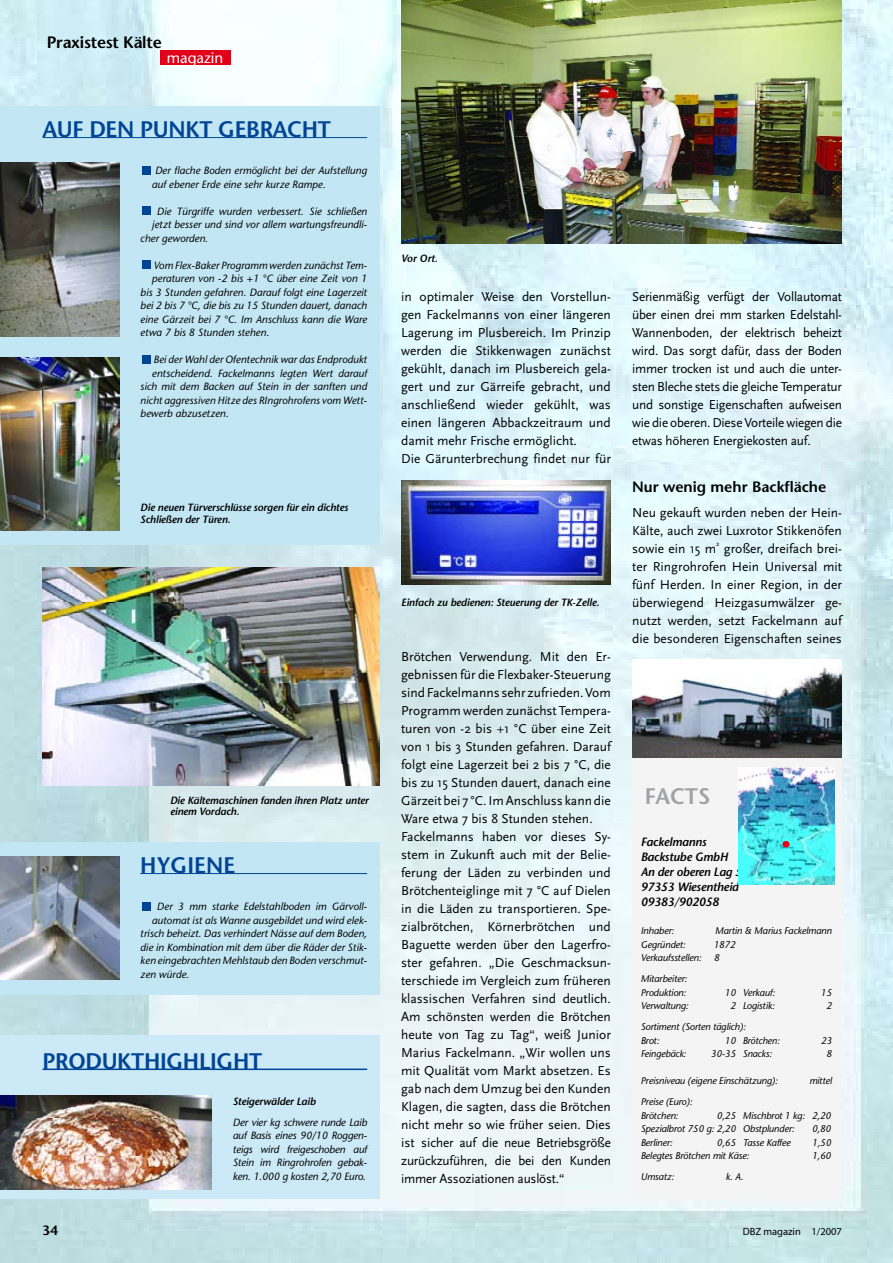
<style>
.page{position:relative;width:893px;height:1263px;background:#fff}
.page>*{position:absolute;margin:0;border:0;box-sizing:border-box;transform-origin:0 0}
.t1{font:600 22.5px "Stone Sans";letter-spacing:-.015em;color:#004494}
.t2{font:600 22.5px "Stone Sans";color:#a1a2a4}
.t3{font:600 16.5px "Stone Sans";letter-spacing:-.015em;color:#000}
.t4{font:600 15px "Stone Sans";color:#000}
.t5{font:15px "Stone Sans";color:#fff}
.t6{font:13.5px/18px "Scala Sans";color:#000;text-align:justify}
.t7{font:600 13.5px "Stone Sans";color:#000}
.t8{font:italic 600 12px/15px "Stone Sans";letter-spacing:-.015em;color:#000}
.t9{font:italic 10.5px/13.5px "Stone Sans";color:#000;text-align:justify}
.t10{font:italic 600 10.5px/11.2px "Stone Sans";letter-spacing:-.015em;color:#000}
.t11{font:10.5px "Myriad Pro";color:#000}
.t12{font:italic 9.75px/13.5px "Stone Sans";letter-spacing:-.015em;color:#000}
.t13{font:6.75px "Scala Sans";color:#000}
</style>
<div class="page">
<img style="left:0;top:0;width:893px;height:1263px">
<div style="left:160px;top:50px;width:70px;height:15px;background:#e2001a"></div>
<img style="left:632px;top:659px;width:210px;height:100px">
<div style="left:632px;top:759px;width:210px;height:440px;background:#f4f4f5"></div>
<div style="left:0;top:842px;width:380px;height:153px;background:#c2e6f4"></div>
<div style="left:142px;top:902px;width:8px;height:8px;background:#004494"></div>
<hr style="left:140px;top:873px;width:227px;height:1px;background:#004494">
<img style="left:0;top:856px;width:119px;height:123px">
<img style="left:739px;top:768px;width:95px;height:116px">
<div style="left:782px;top:841px;width:7px;height:6px;background:#e2001a;border-radius:50%"></div>
<div style="left:0;top:1035px;width:380px;height:164px;background:#cbe9f6"></div>
<img style="left:0;top:1096px;width:211px;height:93px">
<hr style="left:43px;top:1068px;width:324px;height:2px;background:#004494">
<img style="left:43px;top:568px;width:337px;height:218px">
<img style="left:401px;top:0;width:441px;height:243px">
<img style="left:401px;top:480px;width:210px;height:105px">
<div style="left:0;top:106px;width:380px;height:438px;background:#c2e6f4"></div>
<div style="left:142px;top:166px;width:8px;height:8px;background:#004494"></div>
<div style="left:142px;top:206px;width:8px;height:9px;background:#004494"></div>
<div style="left:142px;top:260px;width:8px;height:9px;background:#004494"></div>
<div style="left:142px;top:355px;width:8px;height:8px;background:#004494"></div>
<hr style="left:43px;top:137px;width:324px;height:1px;background:#004494">
<img style="left:0;top:163px;width:119px;height:173px">
<img style="left:0;top:357px;width:119px;height:174px">
<p class="t3" style="left:47px;top:32px;width:116px">Praxistest Kälte</p>
<p class="t5" style="left:167px;top:49px;width:58px">magazin</p>
<h1 class="t1" style="left:43px;top:115px;width:290px">Auf den Punkt gebracht</h1>
<p class="t9" style="left:152px;top:164px;width:217px;text-indent:3px">Der flache Boden ermöglicht bei der Aufstellung auf ebener Erde eine sehr kurze Rampe.</p>
<p class="t9" style="left:157px;top:204px;width:212px">Die Türgriffe wurden verbessert. Sie schließen</p>
<p class="t9" style="left:152px;top:218px;width:217px">jetzt besser und sind vor allem wartungsfreundli-</p>
<p class="t9" style="left:140px;top:231px;width:69px">cher geworden.</p>
<p class="t9" style="left:153px;top:258px;width:215px">Vom Flex-Baker Programm werden zunächst Tem-</p>
<p class="t9" style="left:152px;top:272px;width:217px">peraturen von -2 bis +1 °C über eine Zeit von 1</p>
<p class="t9" style="left:140px;top:285px;width:228px">bis 3 Stunden gefahren. Darauf folgt eine Lagerzeit</p>
<p class="t9" style="left:140px;top:299px;width:228px">bei 2 bis 7 °C, die bis zu 15 Stunden dauert, danach</p>
<p class="t9" style="left:140px;top:312px;width:228px">eine Gärzeit bei 7 °C. Im Anschluss kann die Ware</p>
<p class="t9" style="left:140px;top:326px;width:130px">etwa 7 bis 8 Stunden stehen.</p>
<p class="t9" style="left:154px;top:353px;width:215px">Bei der Wahl der Ofentechnik war das Endprodukt</p>
<p class="t9" style="left:152px;top:366px;width:217px">entscheidend. Fackelmanns legten Wert darauf</p>
<p class="t9" style="left:140px;top:380px;width:228px">sich mit dem Backen auf Stein in der sanften und</p>
<p class="t9" style="left:140px;top:393px;width:228px">nicht aggressiven Hitze des RIngrohrofens vom Wett-</p>
<p class="t9" style="left:140px;top:407px;width:90px">bewerb abzusetzen.</p>
<p class="t10" style="left:140px;top:502px;width:209px">Die neuen Türverschlüsse sorgen für ein dichtes<br>Schließen der Türen.</p>
<p class="t10" style="left:170px;top:795px;width:200px">Die Kältemaschinen fanden ihren Platz unter einem Vordach.</p>
<h1 class="t1" style="left:140px;top:851px;width:97px">Hygiene</h1>
<p class="t9" style="left:157px;top:900px;width:211px">Der 3 mm starke Edelstahlboden im Gärvoll-</p>
<p class="t9" style="left:152px;top:913px;width:217px">automat ist als Wanne ausgebildet und wird elek-</p>
<p class="t9" style="left:140px;top:927px;width:228px">trisch beheizt. Das verhindert Nässe auf dem Boden,</p>
<p class="t9" style="left:140px;top:940px;width:228px">die in Kombination mit dem über die Räder der Stik-</p>
<p class="t9" style="left:140px;top:954px;width:228px">ken eingebrachten Mehlstaub den Boden verschmut-</p>
<p class="t9" style="left:140px;top:967px;width:50px">zen würde.</p>
<h1 class="t1" style="left:43px;top:1047px;width:221px">Produkth igh light</h1>
<p class="t10" style="left:233px;top:1095px;width:84px">Steigerwälder Laib</p>
<p class="t9" style="left:233px;top:1115px;width:136px">Der vier kg schwere runde Laib auf Basis eines 90/10 Roggen&shy;teigs wird freigeschoben auf Stein im Ringrohrofen gebac&shy;ken. 1.000 g kosten 2,70 Euro.</p>
<p class="t10" style="left:401px;top:252px;width:38px">Vor Ort.</p>
<p class="t6" style="left:401px;top:288px;width:211px;text-align:left">in optimaler Weise den Vorstellun&shy;gen Fackelmanns von einer längeren Lagerung im Plusbereich. Im Prinzip werden die Stikkenwagen zunächst gekühlt, danach im Plusbereich gela&shy;gert und zur Gärreife gebracht, und anschließend wieder gekühlt, was einen längeren Abbackzeitraum und damit mehr Frische ermöglicht.<br>Die Gärunterbrechung findet nur für</p>
<p class="t10" style="left:401px;top:597px;width:200px">Einfach zu bedienen: Steuerung der TK-Zelle.</p>
<p class="t6" style="left:401px;top:648px;width:211px;text-align:left">Brötchen Verwendung. Mit den Er&shy;gebnissen für die Flexbaker-Steuerung sind Fackelmanns sehr zufrieden. Vom Programm werden zunächst Tempera&shy;turen von -2 bis +1 °C über eine Zeit von 1 bis 3 Stunden gefahren. Darauf folgt eine Lagerzeit bei 2 bis 7 °C, die bis zu 15 Stunden dauert, danach eine Gärzeit bei 7 °C. Im Anschluss kann die Ware etwa 7 bis 8 Stunden stehen.<br>Fackelmanns haben vor dieses Sy&shy;stem in Zukunft auch mit der Belie&shy;ferung der Läden zu verbinden und Brötchen-teiglinge mit 7 °C auf Dielen in die Läden zu transportieren. Spe&shy;zialbrötchen, Körnerbrötchen und Baguette werden über den Lagerfro&shy;ster gefahren. „Die Geschmacksun&shy;terschiede im Vergleich zum früheren klassischen Verfahren sind deutlich.<br>Am schönsten werden die Brötchen heute von Tag zu Tag“, weiß Junior Marius Fackelmann. „Wir wollen uns mit Qualität vom Markt absetzen. Es gab nach dem Umzug bei den Kunden Klagen, die sagten, dass die Brötchen nicht mehr so wie früher seien. Dies ist sicher auf die neue Betriebsgröße zurückzuführen, die bei den Kunden immer Assoziationen auslöst.“</p>
<p class="t6" style="left:632px;top:288px;width:211px">Serienmäßig verfügt der Vollautomat über einen drei mm starken Edelstahl-Wannenboden, der elektrisch beheizt wird. Das sorgt dafür, dass der Boden immer trocken ist und auch die unter&shy;sten Bleche stets die gleiche Temperatur und sonstige Eigenschaften aufweisen wie die oberen. Diese Vorteile wiegen die etwas höheren Energiekosten auf.</p>
<p class="t4" style="left:632px;top:477px;width:196px">N ur wenig mehr Backfläche</p>
<p class="t6" style="left:632px;top:504px;width:211px">Neu gekauft wurden neben der Hein-Kälte, auch zwei Luxrotor Stikkenöfen sowie ein 15 m</p>
<p class="t6" style="left:632px;top:540px;width:211px;text-indent:92px">großer, dreifach brei&shy;ter Ringrohrofen Hein Universal mit fünf Herden. In einer Region, in der überwiegend Heizgasumwälzer ge&shy;nutzt werden, setzt Fackelmann auf die besonderen Eigenschaften seines</p>
<p class="t13" style="left:716px;top:540px;width:5px">2</p>
<h1 class="t2" style="left:645px;top:782px;width:67px">Facts</h1>
<p class="t8" style="left:641px;top:834px;width:103px">Fackelmanns<br>Backstube GmbH<br>An der oberen Lag 5<br>97353 Wiesentheid<br>09383/902058</p>
<p class="t12" style="left:641px;top:924px;width:35px">Inhaber:</p>
<p class="t12" style="left:715px;top:924px;width:118px">Martin &amp; Marius Fackelmann</p>
<p class="t12" style="left:641px;top:937px;width:46px">Gegründet:</p>
<p class="t12" style="left:714px;top:937px;width:23px">1872</p>
<p class="t12" style="left:641px;top:951px;width:62px">Verkaufsstellen:</p>
<p class="t12" style="left:714px;top:951px;width:7px">8</p>
<p class="t12" style="left:641px;top:972px;width:48px">Mitarbeiter:<br>Produktion:</p>
<p class="t12" style="left:725px;top:985px;width:52px">10 Verkauf:</p>
<p class="t12" style="left:821px;top:985px;width:13px">15</p>
<p class="t12" style="left:641px;top:999px;width:49px">Verwaltung:</p>
<p class="t12" style="left:730px;top:999px;width:46px">2 Logistik:</p>
<p class="t12" style="left:826px;top:999px;width:7px">2</p>
<p class="t12" style="left:641px;top:1020px;width:107px">Sortiment (Sorten täglich):<br>Brot:</p>
<p class="t12" style="left:725px;top:1033px;width:56px">10 Brötchen:</p>
<p class="t12" style="left:821px;top:1033px;width:13px">23</p>
<p class="t12" style="left:641px;top:1047px;width:47px">Feingebäck:</p>
<p class="t12" style="left:711px;top:1047px;width:63px">30-35 Snacks:</p>
<p class="t12" style="left:826px;top:1047px;width:7px">8</p>
<p class="t12" style="left:641px;top:1074px;width:139px">Preisniveau (eigene Einschätzung):</p>
<p class="t12" style="left:809px;top:1074px;width:24px">mittel</p>
<p class="t12" style="left:641px;top:1095px;width:53px">Preise (Euro):<br>Brötchen:</p>
<p class="t12" style="left:641px;top:1108px;width:192px;text-indent:76px">0,25 Mischbrot 1 kg: 2,20<br>Spezialbrot 750 g: 2,20 Obstplunder:</p>
<p class="t12" style="left:812px;top:1122px;width:21px">0,80</p>
<p class="t12" style="left:641px;top:1135px;width:33px">Berliner:</p>
<p class="t12" style="left:717px;top:1135px;width:75px">0,65 Tasse Kaffee</p>
<p class="t12" style="left:812px;top:1135px;width:21px">1,50</p>
<p class="t12" style="left:641px;top:1149px;width:110px">Belegtes Brötchen mit Käse:</p>
<p class="t12" style="left:812px;top:1149px;width:21px">1,60</p>
<p class="t12" style="left:641px;top:1170px;width:35px">Umsatz:</p>
<p class="t12" style="left:726px;top:1170px;width:19px">k. A.</p>
<p class="t7" style="left:43px;top:1222px;width:17px">34</p>
<p class="t11" style="left:743px;top:1225px;width:101px">DBZ magazin 1/2007</p>
</div>
